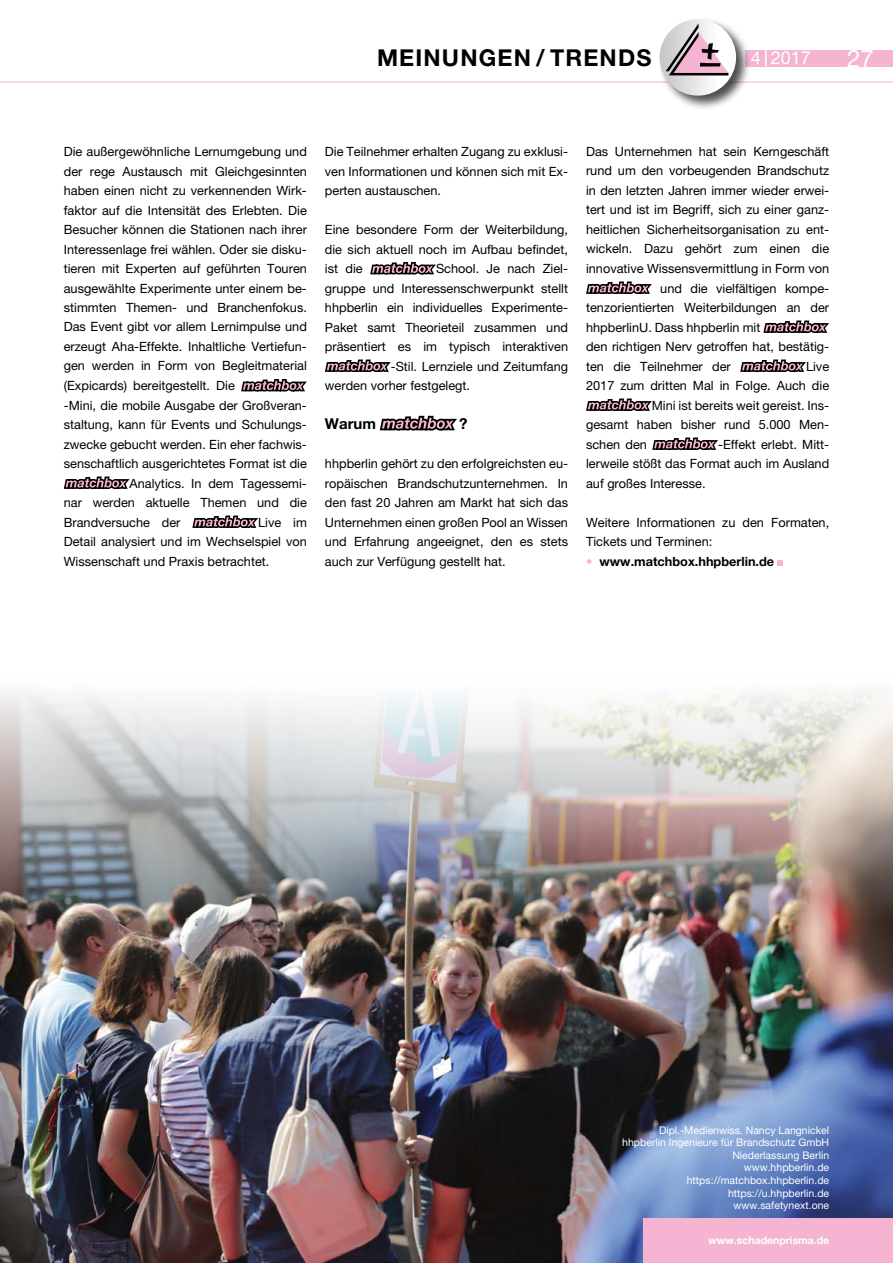
<style>
.page{position:relative;width:893px;height:1263px;background:#fff}
.page>*{position:absolute;margin:0;border:0;box-sizing:border-box;transform-origin:0 0}
.t1{font:24px "Helvetica Neue";color:#fff}
.t2{font:700 23.25px "Helvetica Neue";letter-spacing:.05em;color:#000}
.t3{font:18px "Helvetica Neue";color:#fff}
.t4{font:700 15px "Helvetica Neue";color:#000}
.t5{font:12.75px/19.5px "Helvetica Neue";color:#000;text-align:justify}
.t6{font:700 12.75px "Helvetica Neue";color:#000}
.t7{font:10.5px/12.6px "Helvetica Neue";color:#fff;text-align:right}
.t8{font:700 10.5px "Helvetica Neue";color:#fff}
.s1{font-weight:400;color:#f5b5d2}
</style>
<div class="page">
<div style="left:745px;top:50px;width:148px;height:16px;background:#f5b5d2"></div>
<svg style="left:765px;top:50px;width:2px;height:16px"></svg>
<hr style="left:0;top:82px;width:893px;height:1px;background:#f5b5d2">
<div style="left:657px;top:17px;width:94px;height:94px;background:#000;opacity:.7"></div>
<svg style="left:660px;top:19px;width:76px;height:77px"></svg>
<svg style="left:666px;top:23px;width:62px;height:52px"></svg>
<img style="left:0;top:692px;width:893px;height:571px">
<div style="left:644px;top:1219px;width:249px;height:44px;background:#f5b5d2"></div>
<svg style="left:241px;top:379px;width:66px;height:13px"></svg>
<svg style="left:63px;top:476px;width:67px;height:14px"></svg>
<svg style="left:192px;top:515px;width:66px;height:14px"></svg>
<svg style="left:370px;top:262px;width:66px;height:13px"></svg>
<svg style="left:325px;top:359px;width:132px;height:72px"></svg>
<svg style="left:586px;top:281px;width:66px;height:13px"></svg>
<svg style="left:740px;top:320px;width:89px;height:52px"></svg>
<svg style="left:586px;top:398px;width:132px;height:53px"></svg>
<svg style="left:778px;top:560px;width:5px;height:6px"></svg>
<h2 class="t2" style="left:377px;top:43px;width:276px">MEINUNGEN / TRENDS</h2>
<h3 class="t3" style="left:751px;top:47px;width:62px">4 2017</h3>
<h1 class="t1" style="left:847px;top:44px;width:28px">27</h1>
<p class="t5" style="left:64px;top:142px;width:245px">Die außergewöhnliche Lernumgebung und</p>
<p class="t5" style="left:64px;top:161px;width:245px">der rege Austausch mit Gleichgesinnten</p>
<p class="t5" style="left:64px;top:181px;width:245px">haben einen nicht zu verkennenden Wirk-</p>
<p class="t5" style="left:64px;top:200px;width:245px">faktor auf die Intensität des Erlebten. Die</p>
<p class="t5" style="left:64px;top:220px;width:245px">Besucher können die Stationen nach ihrer</p>
<p class="t5" style="left:64px;top:239px;width:245px">Interessenlage frei wählen. Oder sie disku-</p>
<p class="t5" style="left:64px;top:259px;width:245px">tieren mit Experten auf geführten Touren</p>
<p class="t5" style="left:64px;top:278px;width:245px">ausgewählte Experimente unter einem be-</p>
<p class="t5" style="left:64px;top:298px;width:245px">stimmten Themen- und Branchenfokus.</p>
<p class="t5" style="left:64px;top:317px;width:245px">Das Event gibt vor allem Lernimpulse und</p>
<p class="t5" style="left:64px;top:336px;width:245px">erzeugt Aha-Effekte. Inhaltliche Vertiefun-</p>
<p class="t5" style="left:64px;top:356px;width:245px">gen werden in Form von Begleitmaterial</p>
<p class="t5" style="left:64px;top:375px;width:173px">(Expicards) bereitgestellt. Die</p>
<p class="t5" style="left:64px;top:395px;width:245px">-Mini, die mobile Ausgabe der Großveran-</p>
<p class="t5" style="left:64px;top:415px;width:245px">staltung, kann für Events und Schulungs-</p>
<p class="t5" style="left:64px;top:434px;width:245px">zwecke gebucht werden. Ein eher fachwis-</p>
<p class="t5" style="left:64px;top:454px;width:245px">senschaftlich ausgerichtetes Format ist die</p>
<p class="t5" style="left:130px;top:473px;width:179px">Analytics. In dem Tagessemi-</p>
<p class="t5" style="left:64px;top:493px;width:245px">nar werden aktuelle Themen und die</p>
<p class="t5" style="left:64px;top:512px;width:118px">Brandversuche der</p>
<p class="t5" style="left:64px;top:512px;width:245px;text-indent:194px">Live im Detail analysiert und im Wechselspiel von Wissenschaft und Praxis betrachtet.</p>
<p class="t5" style="left:325px;top:142px;width:245px">Die Teilnehmer erhalten Zugang zu exklusi&shy;ven Informationen und können sich mit Ex&shy;perten austauschen.</p>
<p class="t5" style="left:325px;top:220px;width:245px">Eine besondere Form der Weiterbildung, die sich aktuell noch im Aufbau befindet, ist die</p>
<p class="t5" style="left:436px;top:259px;width:134px">School. Je nach Ziel-</p>
<p class="t5" style="left:325px;top:278px;width:245px">gruppe und Interessenschwerpunkt stellt</p>
<p class="t5" style="left:325px;top:298px;width:245px">hhpberlin ein individuelles Experimente-</p>
<p class="t5" style="left:325px;top:317px;width:245px">Paket samt Theorieteil zusammen und</p>
<p class="t5" style="left:325px;top:337px;width:245px">präsentiert es im typisch interaktiven</p>
<p class="t5" style="left:391px;top:356px;width:179px">-Stil. Lernziele und Zeitumfang</p>
<p class="t5" style="left:325px;top:376px;width:147px">werden vorher festgelegt.</p>
<p class="t4" style="left:325px;top:414px;width:53px">Warum</p>
<p class="t4" style="left:459px;top:414px;width:10px">?</p>
<p class="t5" style="left:325px;top:454px;width:245px">hhpberlin gehört zu den erfolgreichsten eu&shy;ropäischen Brandschutzunternehmen. In den fast 20 Jahren am Markt hat sich das Unternehmen einen großen Pool an Wissen und Erfahrung angeeignet, den es stets auch zur Verfügung gestellt hat.</p>
<p class="t5" style="left:586px;top:142px;width:245px">Das Unternehmen hat sein Kerngeschäft</p>
<p class="t5" style="left:586px;top:161px;width:245px">rund um den vorbeugenden Brandschutz</p>
<p class="t5" style="left:586px;top:181px;width:245px">in den letzten Jahren immer wieder erwei-</p>
<p class="t5" style="left:586px;top:200px;width:245px">tert und ist im Begriff, sich zu einer ganz-</p>
<p class="t5" style="left:586px;top:219px;width:245px">heitlichen Sicherheitsorganisation zu ent-</p>
<p class="t5" style="left:586px;top:239px;width:245px">wickeln. Dazu gehört zum einen die</p>
<p class="t5" style="left:586px;top:258px;width:245px">innovative Wissensvermittlung in Form von</p>
<p class="t5" style="left:660px;top:278px;width:170px">und die vielfältigen kompe-</p>
<p class="t5" style="left:586px;top:298px;width:245px">tenzorientierten Weiterbildungen an der</p>
<p class="t5" style="left:586px;top:317px;width:176px">hhpberlinU. Dass hhpberlin mit</p>
<p class="t5" style="left:586px;top:337px;width:245px">den richtigen Nerv getroffen hat, bestätig-</p>
<p class="t5" style="left:586px;top:356px;width:146px">ten die Teilnehmer der</p>
<p class="t5" style="left:806px;top:356px;width:25px">Live</p>
<p class="t5" style="left:586px;top:376px;width:245px">2017 zum dritten Mal in Folge. Auch die</p>
<p class="t5" style="left:652px;top:395px;width:179px">Mini ist bereits weit gereist. Ins-</p>
<p class="t5" style="left:586px;top:415px;width:245px">gesamt haben bisher rund 5.000 Men-</p>
<p class="t5" style="left:586px;top:434px;width:62px">schen den</p>
<p class="t5" style="left:586px;top:434px;width:245px;text-indent:132px">-Effekt erlebt. Mitt&shy;lerweile stößt das Format auch im Ausland auf großes Interesse.</p>
<p class="t5" style="left:586px;top:512px;width:245px">Weitere Informationen zu den Formaten,<br>Tickets und Terminen:</p>
<p class="t6" style="left:586px;top:553px;width:190px"><span class="s1">•</span> www.matchbox.hhpberlin.de</p>
<p class="t7" style="left:622px;top:1123px;width:208px">Dipl.-Medienwiss. Nancy Langnickel hhpberlin Ingenieure für Brandschutz GmbH<br>Niederlassung Berlin<br>www.hhpberlin.de https://matchbox.hhpberlin.de https://u.hhpberlin.de<br>www.safetynext.one</p>
<p class="t8" style="left:708px;top:1233px;width:122px">www.schadenprisma.de</p>
</div>
